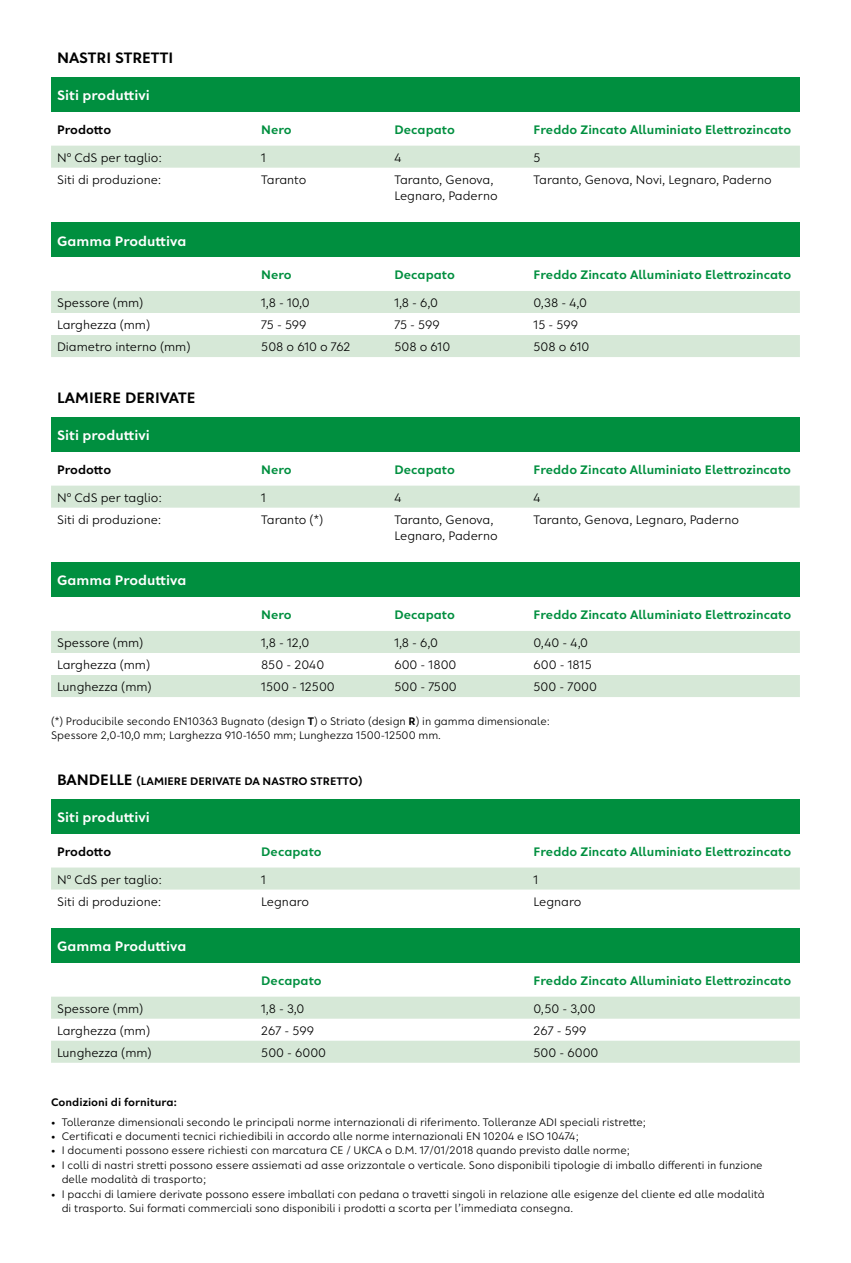
<style>
.page{position:relative;width:851px;height:1263px;background:#fff}
.page>*{position:absolute;margin:0;border:0;box-sizing:border-box;transform-origin:0 0}
.t1{font:600 16.5px "Larryline";color:#000}
.t2{font:600 15px "Larryline";color:#fff}
.t3{font:13.5px/16.2px "Larryline";color:#000}
.t4{font:600 13.5px "Larryline";color:#008f3f}
.t5{font:600 13.5px "Larryline";color:#000}
.t6{font:12px/14.4px "Larryline";color:#000}
.t7{font:600 12px "Larryline";color:#000}
.s1{font-weight:600}
.s2{font-size:16.5px}
</style>
<div class="page">
<div style="left:51px;top:223px;width:748px;height:34px;background:#008f3f"></div>
<svg style="left:51px;top:291px;width:748px;height:66px;fill:#d6e8d7"></svg>
<div style="left:51px;top:563px;width:748px;height:34px;background:#008f3f"></div>
<svg style="left:51px;top:631px;width:748px;height:66px;fill:#d6e8d7"></svg>
<div style="left:51px;top:929px;width:748px;height:34px;background:#008f3f"></div>
<svg style="left:51px;top:997px;width:748px;height:66px;fill:#d6e8d7"></svg>
<div style="left:51px;top:78px;width:748px;height:34px;background:#008f3f"></div>
<div style="left:51px;top:146px;width:748px;height:22px;background:#d6e8d7"></div>
<div style="left:51px;top:418px;width:748px;height:34px;background:#008f3f"></div>
<div style="left:51px;top:486px;width:748px;height:22px;background:#d6e8d7"></div>
<div style="left:51px;top:799px;width:748px;height:34px;background:#008f3f"></div>
<div style="left:51px;top:867px;width:748px;height:22px;background:#d6e8d7"></div>
<h1 class="t1" style="left:57px;top:48px;width:118px">NASTRI STRETTI</h1>
<p class="t2" style="left:57px;top:86px;width:94px">Siti produttivi</p>
<p class="t5" style="left:57px;top:121px;width:56px">Prodotto</p>
<p class="t4" style="left:261px;top:121px;width:32px">Nero</p>
<p class="t4" style="left:394px;top:121px;width:62px">Decapato</p>
<p class="t4" style="left:533px;top:121px;width:259px">Freddo Zincato Alluminiato Elettrozincato</p>
<p class="t3" style="left:57px;top:149px;width:107px">N° CdS per taglio:</p>
<p class="t3" style="left:261px;top:149px;width:6px">1</p>
<p class="t3" style="left:394px;top:149px;width:9px">4</p>
<p class="t3" style="left:533px;top:149px;width:9px">5</p>
<p class="t3" style="left:57px;top:171px;width:106px">Siti di produzione:</p>
<p class="t3" style="left:261px;top:171px;width:47px">Taranto</p>
<p class="t3" style="left:394px;top:171px;width:105px">Taranto, Genova,<br>Legnaro, Paderno</p>
<p class="t3" style="left:533px;top:171px;width:240px">Taranto, Genova, Novi, Legnaro, Paderno</p>
<p class="t2" style="left:57px;top:232px;width:131px">Gamma Produttiva</p>
<p class="t4" style="left:261px;top:267px;width:32px">Nero</p>
<p class="t4" style="left:394px;top:267px;width:62px">Decapato</p>
<p class="t4" style="left:533px;top:267px;width:259px">Freddo Zincato Alluminiato Elettrozincato</p>
<p class="t3" style="left:57px;top:295px;width:88px">Spessore (mm)</p>
<p class="t3" style="left:261px;top:295px;width:50px">1,8 - 10,0</p>
<p class="t3" style="left:394px;top:295px;width:45px">1,8 - 6,0</p>
<p class="t3" style="left:533px;top:295px;width:55px">0,38 - 4,0</p>
<p class="t3" style="left:57px;top:317px;width:95px">Larghezza (mm)</p>
<p class="t3" style="left:261px;top:317px;width:47px">75 - 599</p>
<p class="t3" style="left:394px;top:317px;width:47px">75 - 599</p>
<p class="t3" style="left:533px;top:317px;width:46px">15 - 599</p>
<p class="t3" style="left:57px;top:339px;width:135px">Diametro interno (mm)</p>
<p class="t3" style="left:261px;top:339px;width:91px">508 o 610 o 762</p>
<p class="t3" style="left:394px;top:339px;width:57px">508 o 610</p>
<p class="t3" style="left:533px;top:339px;width:57px">508 o 610</p>
<h1 class="t1" style="left:57px;top:388px;width:140px">LAMIERE DERIVATE</h1>
<p class="t2" style="left:57px;top:426px;width:94px">Siti produttivi</p>
<p class="t5" style="left:57px;top:461px;width:56px">Prodotto</p>
<p class="t4" style="left:261px;top:461px;width:32px">Nero</p>
<p class="t4" style="left:394px;top:461px;width:62px">Decapato</p>
<p class="t4" style="left:533px;top:461px;width:259px">Freddo Zincato Alluminiato Elettrozincato</p>
<p class="t3" style="left:57px;top:489px;width:107px">N° CdS per taglio:</p>
<p class="t3" style="left:261px;top:489px;width:6px">1</p>
<p class="t3" style="left:394px;top:489px;width:9px">4</p>
<p class="t3" style="left:533px;top:489px;width:9px">4</p>
<p class="t3" style="left:57px;top:511px;width:106px">Siti di produzione:</p>
<p class="t3" style="left:261px;top:511px;width:63px">Taranto (*)</p>
<p class="t3" style="left:394px;top:511px;width:105px">Taranto, Genova,<br>Legnaro, Paderno</p>
<p class="t3" style="left:533px;top:511px;width:207px">Taranto, Genova, Legnaro, Paderno</p>
<p class="t2" style="left:57px;top:572px;width:131px">Gamma Produttiva</p>
<p class="t4" style="left:261px;top:607px;width:32px">Nero</p>
<p class="t4" style="left:394px;top:607px;width:62px">Decapato</p>
<p class="t4" style="left:533px;top:607px;width:259px">Freddo Zincato Alluminiato Elettrozincato</p>
<p class="t3" style="left:57px;top:634px;width:88px">Spessore (mm)</p>
<p class="t3" style="left:261px;top:634px;width:50px">1,8 - 12,0</p>
<p class="t3" style="left:394px;top:634px;width:45px">1,8 - 6,0</p>
<p class="t3" style="left:533px;top:634px;width:56px">0,40 - 4,0</p>
<p class="t3" style="left:57px;top:656px;width:95px">Larghezza (mm)</p>
<p class="t3" style="left:261px;top:656px;width:65px">850 - 2040</p>
<p class="t3" style="left:394px;top:656px;width:64px">600 - 1800</p>
<p class="t3" style="left:533px;top:656px;width:60px">600 - 1815</p>
<p class="t3" style="left:57px;top:679px;width:96px">Lunghezza (mm)</p>
<p class="t3" style="left:261px;top:679px;width:75px">1500 - 12500</p>
<p class="t3" style="left:394px;top:679px;width:64px">500 - 7500</p>
<p class="t3" style="left:533px;top:679px;width:65px">500 - 7000</p>
<p class="t6" style="left:51px;top:713px;width:500px">(*) Producibile secondo EN10363 Bugnato (design <span class="s1">T</span>) o Striato (design <span class="s1">R</span>) in gamma dimensionale:<br>Spessore 2,0-10,0 mm; Larghezza 910-1650 mm; Lunghezza 1500-12500 mm.</p>
<p class="t7" style="left:57px;top:774px;width:307px"><span class="s2">BANDELLE</span> (LAMIERE DERIVATE DA NASTRO STRETTO)</p>
<p class="t2" style="left:57px;top:808px;width:94px">Siti produttivi</p>
<p class="t5" style="left:57px;top:843px;width:56px">Prodotto</p>
<p class="t4" style="left:261px;top:843px;width:62px">Decapato</p>
<p class="t4" style="left:533px;top:843px;width:259px">Freddo Zincato Alluminiato Elettrozincato</p>
<p class="t3" style="left:57px;top:871px;width:107px">N° CdS per taglio:</p>
<p class="t3" style="left:261px;top:871px;width:6px">1</p>
<p class="t3" style="left:533px;top:871px;width:6px">1</p>
<p class="t3" style="left:57px;top:893px;width:106px">Siti di produzione:</p>
<p class="t3" style="left:261px;top:893px;width:49px">Legnaro</p>
<p class="t3" style="left:533px;top:893px;width:49px">Legnaro</p>
<p class="t2" style="left:57px;top:937px;width:131px">Gamma Produttiva</p>
<p class="t4" style="left:261px;top:972px;width:62px">Decapato</p>
<p class="t4" style="left:533px;top:972px;width:259px">Freddo Zincato Alluminiato Elettrozincato</p>
<p class="t3" style="left:57px;top:1000px;width:88px">Spessore (mm)</p>
<p class="t3" style="left:261px;top:1000px;width:44px">1,8 - 3,0</p>
<p class="t3" style="left:533px;top:1000px;width:64px">0,50 - 3,00</p>
<p class="t3" style="left:57px;top:1022px;width:95px">Larghezza (mm)</p>
<p class="t3" style="left:261px;top:1022px;width:54px">267 - 599</p>
<p class="t3" style="left:533px;top:1022px;width:54px">267 - 599</p>
<p class="t3" style="left:57px;top:1044px;width:96px">Lunghezza (mm)</p>
<p class="t3" style="left:261px;top:1044px;width:66px">500 - 6000</p>
<p class="t3" style="left:533px;top:1044px;width:66px">500 - 6000</p>
<p class="t7" style="left:51px;top:1095px;width:128px">Condizioni di fornitura:</p>
<p class="t6" style="left:51px;top:1114px;width:596px">• Tolleranze dimensionali secondo le principali norme internazionali di riferimento. Tolleranze ADI speciali ristrette;</p>
<p class="t6" style="left:51px;top:1129px;width:529px">• Certificati e documenti tecnici richiedibili in accordo alle norme internazionali EN 10204 e ISO 10474;</p>
<p class="t6" style="left:51px;top:1143px;width:580px">• I documenti possono essere richiesti con marcatura CE / UKCA o D.M. 17/01/2018 quando previsto dalle norme;</p>
<p class="t6" style="left:62px;top:1158px;width:702px;text-indent:-11px">• I colli di nastri stretti possono essere assiemati ad asse orizzontale o verticale. Sono disponibili tipologie di imballo differenti in funzione delle modalità di trasporto;</p>
<p class="t6" style="left:62px;top:1186px;width:704px;text-indent:-11px">• I pacchi di lamiere derivate possono essere imballati con pedana o travetti singoli in relazione alle esigenze del cliente ed alle modalità di trasporto. Sui formati commerciali sono disponibili i prodotti a scorta per l’immediata consegna.</p>
</div>
